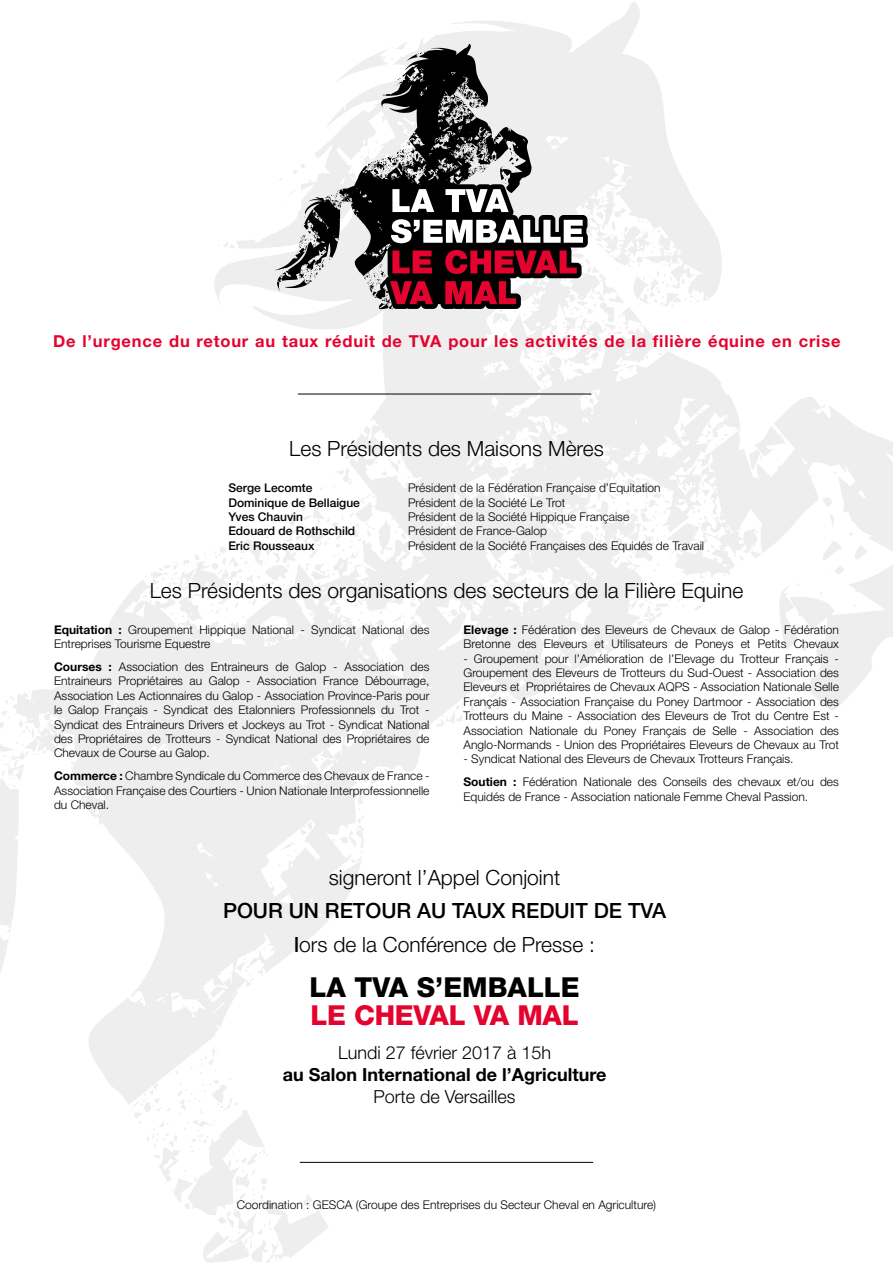
<style>
.page{position:relative;width:893px;height:1263px;background:#fff}
.page>*{position:absolute;margin:0;border:0;box-sizing:border-box;transform-origin:0 0}
.t1{font:800 27.6px "Helvetica Neue LT Std";color:#000}
.t2{font:800 27.6px "Helvetica Neue LT Std";letter-spacing:-.01em;color:#e4032e}
.t3{font:300 21px "Helvetica Neue LT Std";color:#000}
.t4{font:500 21px/33.8px "Helvetica Neue LT Std";color:#000;text-align:center}
.t5{font:300 18px "Helvetica Neue LT Std";color:#000}
.t6{font:700 18px "Helvetica Neue LT Std";color:#000}
.t7{font:700 16.5px "Helvetica Neue LT Std";letter-spacing:.05em;color:#e4032e}
.t8{font:300 12px/14.4px "Helvetica Neue LT Std";color:#000}
.t9{font:500 12px "Helvetica Neue LT Std";color:#000}
.s1{font-weight:700}
.s2{font-weight:300}
</style>
<div class="page">
<svg style="left:214px;top:2px;width:420px;height:305px"></svg>
<svg style="left:361px;top:150px;width:14px;height:8px"></svg>
<svg style="left:381px;top:164px;width:7px;height:6px"></svg>
<svg style="left:379px;top:26px;width:91px;height:83px"></svg>
<svg style="left:385px;top:181px;width:249px;height:128px"></svg>
<hr style="left:298px;top:394px;width:293px;height:1px;background:#000">
<hr style="left:300px;top:1162px;width:293px;height:1px;background:#000">
<h3 class="t7" style="left:53px;top:330px;width:789px">De l’urgence du retour au taux réduit de TVA pour les activités de la filière équine en crise</h3>
<h2 class="t3" style="left:289px;top:436px;width:316px">Les Présidents des Maisons Mères</h2>
<p class="t9" style="left:228px;top:481px;width:86px">Serge Lecomte</p>
<p class="t8" style="left:408px;top:480px;width:254px">Président de la Fédération Française d’Equitation</p>
<p class="t9" style="left:228px;top:495px;width:133px">Dominique de Bellaigue</p>
<p class="t8" style="left:408px;top:495px;width:159px">Président de la Société Le Trot</p>
<p class="t9" style="left:228px;top:509px;width:76px">Yves Chauvin</p>
<p class="t8" style="left:408px;top:509px;width:223px">Président de la Société Hippique Française</p>
<p class="t9" style="left:228px;top:524px;width:128px">Edouard de Rothschild</p>
<p class="t8" style="left:408px;top:524px;width:140px">Président de France-Galop</p>
<p class="t9" style="left:228px;top:538px;width:88px">Eric Rousseaux</p>
<p class="t8" style="left:408px;top:538px;width:298px">Président de la Société Françaises des Equidés de Travail</p>
<h2 class="t3" style="left:150px;top:578px;width:595px">Les Présidents des organisations des secteurs de la Filière Equine</h2>
<p class="t8" style="left:54px;top:622px;width:377px"><span class="s1">Equitation :</span> Groupement Hippique National - Syndicat National des<br>Entreprises Tourisme Equestre</p>
<p class="t8" style="left:54px;top:659px;width:377px;text-align:justify"><span class="s1">Courses :</span> Association des Entraineurs de Galop - Association des Entraineurs Propriétaires au Galop - Association France Débourrage, Association Les Actionnaires du Galop - Association Province-Paris pour le Galop Français - Syndicat des Etalonniers Professionnels du Trot - Syndicat des Entraineurs Drivers et Jockeys au Trot - Syndicat National des Propriétaires de Trotteurs - Syndicat National des Propriétaires de Chevaux de Course au Galop.</p>
<p class="t8" style="left:54px;top:769px;width:377px;text-align:justify"><span class="s1">Commerce :</span> Chambre Syndicale du Commerce des Chevaux de France - Association Française des Courtiers - Union Nationale Interprofessionnelle du Cheval.</p>
<p class="t8" style="left:463px;top:622px;width:377px"><span class="s1">Elevage :</span> Fédération des Eleveurs de Chevaux de Galop - Fédération<br>Bretonne des Eleveurs et Utilisateurs de Poneys et Petits Chevaux</p>
<p class="t8" style="left:463px;top:651px;width:377px;text-align:justify">- Groupement pour l’Amélioration de l’Elevage du Trotteur Français - Groupement des Eleveurs de Trotteurs du Sud-Ouest - Association des Eleveurs et Propriétaires de Chevaux AQPS - Association Nationale Selle Français - Association Française du Poney Dartmoor - Association des Trotteurs du Maine - Association des Eleveurs de Trot du Centre Est - Association Nationale du Poney Français de Selle - Association des Anglo-Normands - Union des Propriétaires Eleveurs de Chevaux au Trot</p>
<p class="t8" style="left:463px;top:747px;width:377px;line-height:23px">- Syndicat National des Eleveurs de Chevaux Trotteurs Français.<br><span class="s1">Soutien :</span> Fédération Nationale des Conseils des chevaux et/ou des</p>
<p class="t8" style="left:463px;top:789px;width:346px">Equidés de France - Association nationale Femme Cheval Passion.</p>
<h2 class="t3" style="left:329px;top:864px;width:233px">signeront l’Appel Conjoint</h2>
<h2 class="t4" style="left:223px;top:894px;width:445px">POUR UN RETOUR AU TAUX REDUIT DE TVA l<span class="s2">ors de la Conférence de Presse :</span></h2>
<h1 class="t1" style="left:310px;top:971px;width:271px">LA TVA S’EMBALLE</h1>
<h1 class="t2" style="left:311px;top:999px;width:269px">LE CHEVAL VA MAL</h1>
<h3 class="t5" style="left:338px;top:1042px;width:215px">Lundi 27 février 2017 à 15h</h3>
<h3 class="t6" style="left:283px;top:1063px;width:325px">au Salon International de l’Agriculture</h3>
<h3 class="t5" style="left:374px;top:1085px;width:144px">Porte de Versailles</h3>
<p class="t8" style="left:237px;top:1197px;width:421px">Coordination : GESCA (Groupe des Entreprises du Secteur Cheval en Agriculture)</p>
</div>
